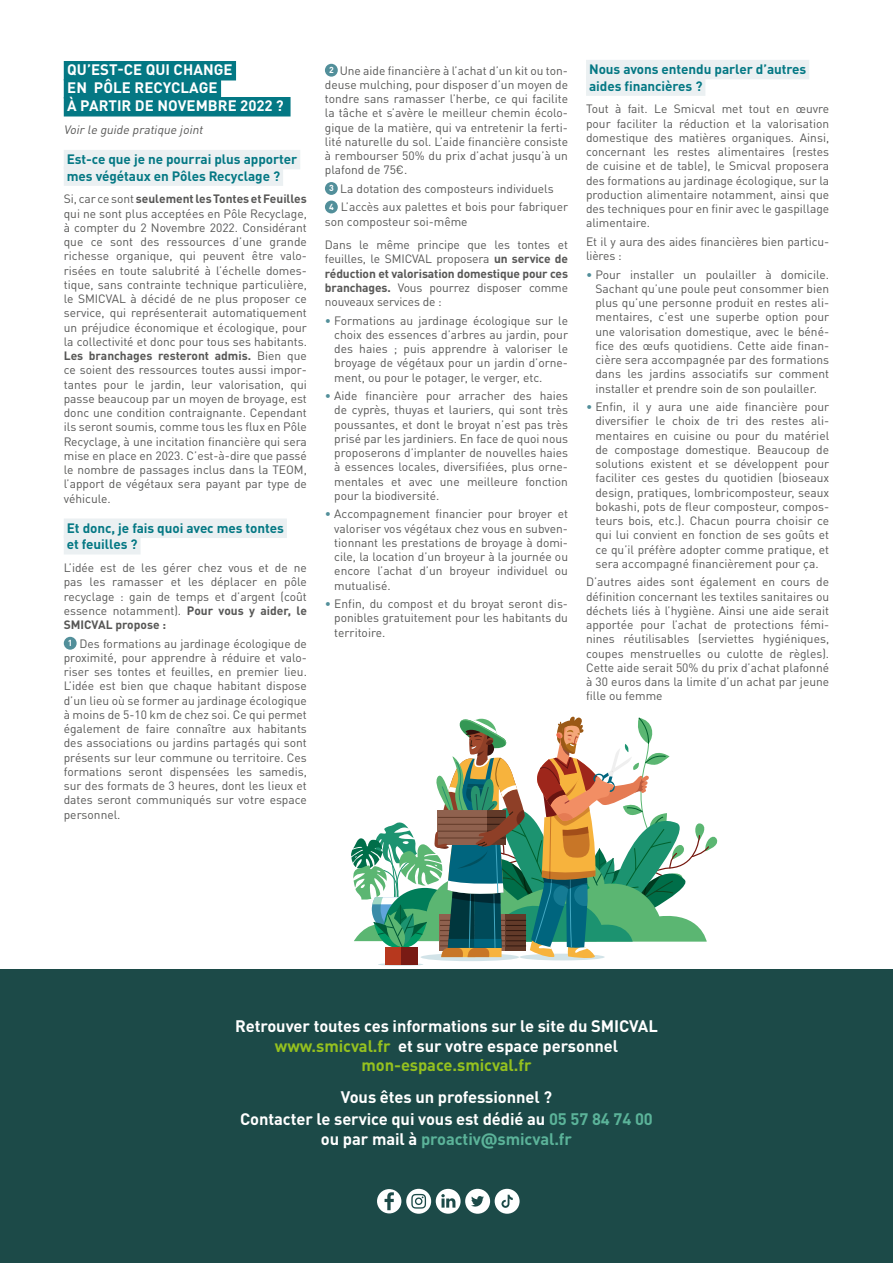
<style>
.page{position:relative;width:893px;height:1263px;background:#fff}
.page>*{position:absolute;margin:0;border:0;box-sizing:border-box;transform-origin:0 0}
.t1{font:700 16.5px/19.5px "DIN";letter-spacing:-.005em;color:#fff;text-align:center}
.t2{font:700 16.5px "DIN";letter-spacing:-.005em;color:#5bb399}
.t3{font:700 15px/18px "DINOT";letter-spacing:.005em;color:#fff}
.t4{font:700 13.5px/16.5px "DINOT";letter-spacing:-.005em;color:#047884}
.t5{font:12px/14.2px "DINOT";color:#575756;text-align:justify}
.t6{font:italic 12px "DINOT";color:#575756}
.s1{font-weight:700}
.s2{font-weight:700;font-size:8.7px;color:#fff}
.s3{color:#528f9a}
.s4{color:#95c11f}
.s5{color:#5bb399}
.s6{color:#fff}
.s7{font-family:"Fira Sans"}
</style>
<div class="page">
<div style="left:0;top:969px;width:893px;height:294px;background:#1c4a48"></div>
<div style="left:64px;top:61px;width:172px;height:19px;background:#047884"></div>
<div style="left:64px;top:79px;width:157px;height:19px;background:#047884"></div>
<div style="left:64px;top:97px;width:227px;height:19px;background:#047884"></div>
<div style="left:64px;top:150px;width:236px;height:19px;background:#ebf0f2"></div>
<div style="left:64px;top:166px;width:219px;height:20px;background:#ebf0f2"></div>
<div style="left:64px;top:518px;width:223px;height:20px;background:#ebf0f2"></div>
<div style="left:64px;top:535px;width:77px;height:19px;background:#ebf0f2"></div>
<div style="left:64px;top:637px;width:13px;height:13px;background:#528f9a;border-radius:50%"></div>
<div style="left:325px;top:64px;width:13px;height:13px;background:#528f9a;border-radius:50%"></div>
<div style="left:325px;top:182px;width:13px;height:13px;background:#528f9a;border-radius:50%"></div>
<div style="left:325px;top:201px;width:13px;height:12px;background:#528f9a;border-radius:50%"></div>
<div style="left:586px;top:60px;width:223px;height:19px;background:#ebf0f2"></div>
<div style="left:586px;top:76px;width:119px;height:20px;background:#ebf0f2"></div>
<svg style="left:377px;top:1189px;width:143px;height:25px"></svg>
<hr style="left:378px;top:963px;width:45px;height:3px;background:#00657e;border-radius:50%">
<div style="left:385px;top:947px;width:32px;height:17px;background:#b7381e"></div>
<div style="left:401px;top:947px;width:16px;height:17px;background:#791b14"></div>
<div style="left:421px;top:953px;width:98px;height:8px;background:#d2e3e8;border-radius:50%"></div>
<div style="left:519px;top:954px;width:86px;height:6px;background:#d2e3e8;border-radius:50%"></div>
<svg style="left:351px;top:716px;width:367px;height:243px"></svg>
<p class="t3" style="left:67px;top:60px;width:218px">QU’EST-CE QUI CHANGE<br>EN PÔLE RECYCLAGE<br>À PARTIR DE NOVEMBRE 2022 ?</p>
<p class="t6" style="left:64px;top:122px;width:143px">Voir le guide pratique joint</p>
<p class="t4" style="left:67px;top:151px;width:232px">Est-ce que je ne pourrai plus apporter mes végétaux en Pôles Recyclage ?</p>
<p class="t5" style="left:64px;top:192px;width:245px">Si, car ce sont <span class="s1">seulement les Tontes et Feuilles </span>qui ne sont plus acceptées en Pôle Recyclage, à compter du 2 Novembre 2022. Considérant que ce sont des ressources d’une grande richesse organique, qui peuvent être valo&shy;risées en toute salubrité à l’échelle domes&shy;tique, sans contrainte technique particulière, le SMICVAL à décidé de ne plus proposer ce service, qui représenterait automatiquement un préjudice économique et écologique, pour la collectivité et donc pour tous ses habitants.<br><span class="s1">Les branchages resteront admis.</span> Bien que ce soient des ressources toutes aussi impor&shy;tantes pour le jardin, leur valorisation, qui passe beaucoup par un moyen de broyage, est donc une condition contraignante. Cependant ils seront soumis, comme tous les flux en Pôle Recyclage, à une incitation financière qui sera mise en place en 2023. C’est-à-dire que passé le nombre de passages inclus dans la TEOM, l’apport de végétaux sera payant par type de véhicule.</p>
<p class="t4" style="left:67px;top:519px;width:219px">Et donc, je fais quoi avec mes tontes et feuilles ?</p>
<p class="t5" style="left:64px;top:560px;width:245px">L’idée est de les gérer chez vous et de ne pas les ramasser et les déplacer en pôle recyclage : gain de temps et d’argent (coût essence notamment). <span class="s1">Pour vous y aider, le SMICVAL propose :</span></p>
<p class="t5" style="left:64px;top:636px;width:245px;text-indent:4px"><span class="s2">1</span> Des formations au jardinage écologique de proximité, pour apprendre à réduire et valo&shy;riser ses tontes et feuilles, en premier lieu.<br>L’idée est bien que chaque habitant dispose d’un lieu où se former au jardinage écologique à moins de 5-10 km de chez soi. Ce qui permet également de faire connaître aux habitants des associations ou jardins partagés qui sont présents sur leur commune ou territoire. Ces formations seront dispensées les samedis, sur des formats de 3 heures, dont les lieux et dates seront communiqués sur votre espace personnel.</p>
<p class="t5" style="left:325px;top:63px;width:245px;text-indent:4px"><span class="s2">2</span> Une aide financière à l’achat d’un kit ou ton&shy;deuse mulching, pour disposer d’un moyen de tondre sans ramasser l’herbe, ce qui facilite la tâche et s’avère le meilleur chemin écolo&shy;gique de la matière, qui va entretenir la ferti&shy;lité naturelle du sol. L’aide financière consiste à rembourser 50% du prix d’achat jusqu’à un plafond de 75€.</p>
<p class="t5" style="left:329px;top:179px;width:241px;line-height:18.5px"><span class="s2">3</span> La dotation des composteurs individuels<br><span class="s2">4</span> L’accès aux palettes et bois pour fabriquer</p>
<p class="t5" style="left:325px;top:209px;width:245px;line-height:23.5px">son composteur soi-même<br>Dans le même principe que les tontes et</p>
<p class="t5" style="left:325px;top:252px;width:245px">feuilles, le SMICVAL proposera <span class="s1">un service de réduction et valorisation domestique pour ces branchages.</span> Vous pourrez disposer comme nouveaux services de :</p>
<p class="t5" style="left:334px;top:313px;width:235px;text-indent:-9px"><span class="s3">•</span> Formations au jardinage écologique sur le choix des essences d’arbres au jardin, pour des haies ; puis apprendre à valoriser le broyage de végétaux pour un jardin d’orne&shy;ment, ou pour le potager, le verger, etc.</p>
<p class="t5" style="left:334px;top:388px;width:235px;text-indent:-9px"><span class="s3">•</span> Aide financière pour arracher des haies de cyprès, thuyas et lauriers, qui sont très poussantes, et dont le broyat n’est pas très prisé par les jardiniers. En face de quoi nous proposerons d’implanter de nouvelles haies à essences locales, diversifiées, plus orne&shy;mentales et avec une meilleure fonction pour la biodiversité.</p>
<p class="t5" style="left:334px;top:507px;width:235px;text-indent:-9px"><span class="s3">•</span> Accompagnement financier pour broyer et valoriser vos végétaux chez vous en subven&shy;tionnant les prestations de broyage à domi&shy;cile, la location d’un broyeur à la journée ou encore l’achat d’un broyeur individuel ou mutualisé.</p>
<p class="t5" style="left:334px;top:596px;width:235px;text-indent:-9px"><span class="s3">•</span> Enfin, du compost et du broyat seront dis&shy;ponibles gratuitement pour les habitants du territoire.</p>
<p class="t4" style="left:589px;top:61px;width:219px">Nous avons entendu parler d’autres aides financières ?</p>
<p class="t5" style="left:586px;top:102px;width:245px">Tout à fait. Le Smicval met tout en œuvre pour faciliter la réduction et la valorisation domestique des matières organiques. Ainsi, concernant les restes alimentaires (restes de cuisine et de table), le Smicval proposera des formations au jardinage écologique, sur la production alimentaire notamment, ainsi que des techniques pour en finir avec le gaspillage alimentaire.</p>
<p class="t5" style="left:586px;top:234px;width:245px">Et il y aura des aides financières bien particu&shy;lières :</p>
<p class="t5" style="left:595px;top:267px;width:235px;text-indent:-9px"><span class="s3">•</span> Pour installer un poulailler à domicile.<br>Sachant qu’une poule peut consommer bien plus qu’une personne produit en restes ali&shy;mentaires, c’est une superbe option pour une valorisation domestique, avec le béné&shy;fice des œufs quotidiens. Cette aide finan&shy;cière sera accompagnée par des formations dans les jardins associatifs sur comment installer et prendre soin de son poulailler.</p>
<p class="t5" style="left:595px;top:399px;width:235px;text-indent:-9px"><span class="s3">•</span> Enfin, il y aura une aide financière pour diversifier le choix de tri des restes ali&shy;mentaires en cuisine ou pour du matériel de compostage domestique. Beaucoup de solutions existent et se développent pour faciliter ces gestes du quotidien (bioseaux design, pratiques, lombricomposteur, seaux bokashi, pots de fleur composteur, compos&shy;teurs bois, etc.). Chacun pourra choisir ce qui lui convient en fonction de ses goûts et ce qu’il préfère adopter comme pratique, et sera accompagné financièrement pour ça.</p>
<p class="t5" style="left:586px;top:575px;width:245px">D’autres aides sont également en cours de définition concernant les textiles sanitaires ou déchets liés à l’hygiène. Ainsi une aide serait apportée pour l’achat de protections fémi&shy;nines réutilisables (serviettes hygiéniques, coupes menstruelles ou culotte de règles).<br>Cette aide serait 50% du prix d’achat plafonné à 30 euros dans la limite d’un achat par jeune fille ou femme</p>
<h1 class="t1" style="left:235px;top:1016px;width:424px">Retrouver toutes ces informations sur le site du SMICVAL <span class="s4">www.smicval.fr</span> et sur votre espace personnel <span class="s4">mon-espace.smicval.fr</span></h1>
<h1 class="t1" style="left:240px;top:1086px;width:414px;line-height:21.6px">Vous êtes un professionnel ?<br>Contacter le service qui vous est dédié au <span class="s5">05 57 84 74 00</span></h1>
<h1 class="t2" style="left:321px;top:1128px;width:253px"><span class="s6">ou par mail à</span> proactiv<span class="s7">@</span>smicval.fr</h1>
</div>
